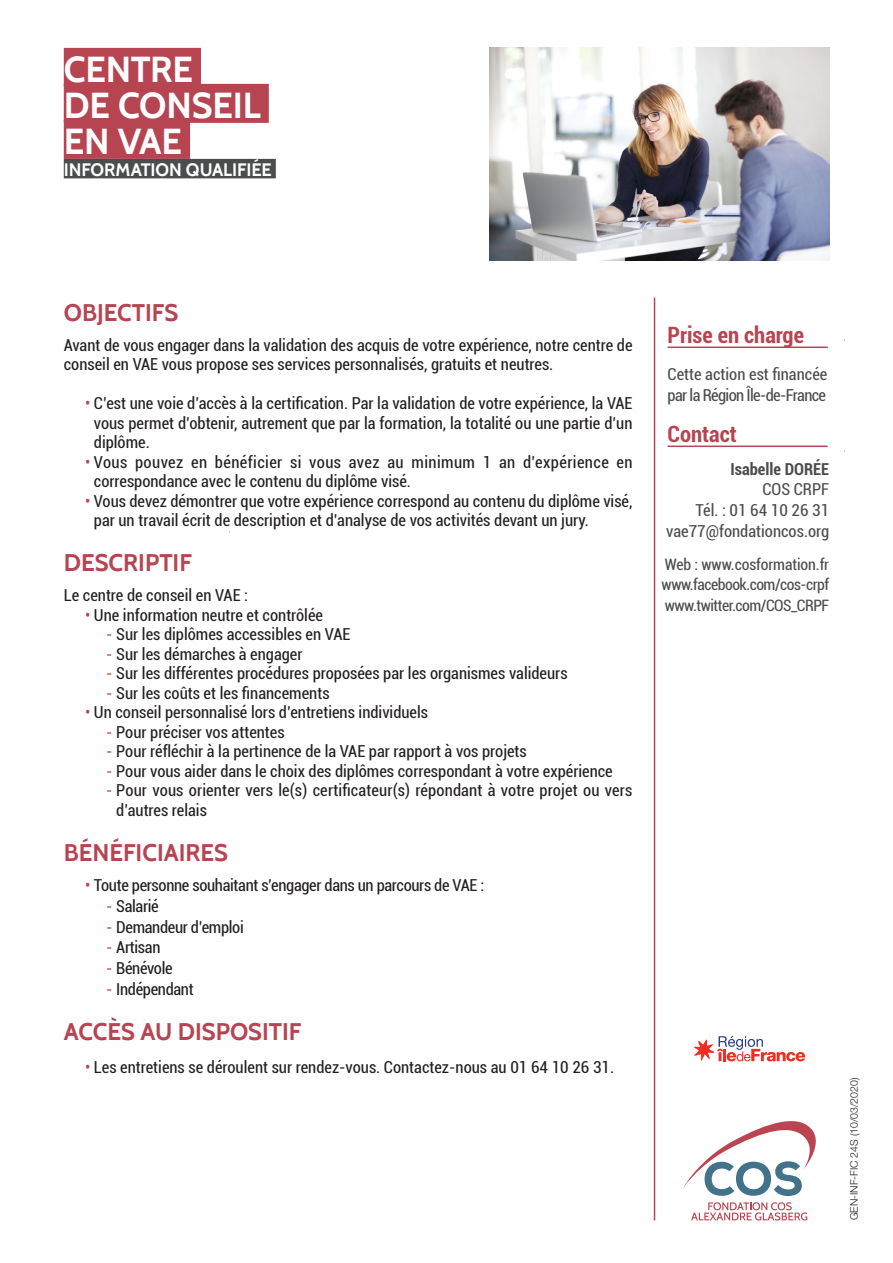
<style>
.page{position:relative;width:893px;height:1263px;background:#fff}
.page>*{position:absolute;margin:0;border:0;box-sizing:border-box;transform-origin:0 0}
.t1{font:700 36px/36px "Cabin";letter-spacing:-.005em;color:#fff}
.t2{font:700 24px "Cabin";color:#b64451}
.t3{font:700 condensed 22.5px "Roboto";color:#b64451}
.t4{font:700 18px "Cabin";letter-spacing:-.005em;color:#fff}
.t5{font:condensed 16.5px/19.5px "Roboto";color:#231f20}
.t6{font:condensed 16.5px "Roboto";letter-spacing:-.02em;color:#231f20}
.t7{font:condensed 16.5px/19.5px "Roboto";letter-spacing:.02em;color:#231f20}
.t8{font:condensed 16.5px/20.7px "Roboto";letter-spacing:-.02em;color:#4b4c4d}
.t9{font:condensed 16.5px "Roboto";color:#4b4c4d}
.t10{font:700 condensed 16.5px "Roboto";color:#4b4c4d}
.t11{font:condensed 15.75px "Roboto";letter-spacing:-.03em;color:#4b4c4d}
.t12{font:condensed 15.75px "Roboto";letter-spacing:-.005em;color:#4b4c4d}
.t13{font:300 10.5px "Helvetica Neue LT Pro";color:#231f20}
.s1{color:#b64451}
</style>
<div class="page">
<div style="left:64px;top:48px;width:137px;height:39px;background:#b64451"></div>
<div style="left:64px;top:84px;width:205px;height:39px;background:#b64451"></div>
<div style="left:64px;top:120px;width:126px;height:39px;background:#b64451"></div>
<div style="left:64px;top:159px;width:212px;height:19px;background:#4b4c4d"></div>
<img style="left:489px;top:48px;width:340px;height:212px">
<hr style="left:654px;top:298px;width:1px;height:922px;background:#b64451">
<hr style="left:668px;top:347px;width:160px;height:1px;background:#b64451">
<hr style="left:668px;top:446px;width:160px;height:1px;background:#b64451">
<svg style="left:691px;top:1202px;width:116px;height:18px"></svg>
<svg style="left:683px;top:1121px;width:133px;height:75px"></svg>
<svg style="left:694px;top:1036px;width:111px;height:25px"></svg>
<p class="t1" style="left:64px;top:52px;width:198px">CENTRE<br>DE CONSEIL</p>
<p class="t1" style="left:64px;top:124px;width:120px">EN VAE</p>
<p class="t4" style="left:64px;top:159px;width:209px">INFORMATION QUALIFIÉE</p>
<p class="t2" style="left:64px;top:298px;width:116px">OBJECTIFS</p>
<p class="t5" style="left:64px;top:335px;width:570px">Avant de vous engager dans la validation des acquis de votre expérience, notre centre de conseil en VAE vous propose ses services personnalisés, gratuits et neutres.</p>
<p class="t5" style="left:94px;top:393px;width:540px;text-align:justify;text-indent:-9px"><span class="s1">•</span> C’est une voie d’accès à la certification. Par la validation de votre expérience, la VAE vous permet d’obtenir, autrement que par la formation, la totalité ou une partie d’un diplôme.</p>
<p class="t7" style="left:94px;top:452px;width:540px;text-indent:-9px"><span class="s1">•</span> Vous pouvez en bénéficier si vous avez au minimum 1 an d’expérience en correspondance avec le contenu du diplôme visé.</p>
<p class="t5" style="left:94px;top:491px;width:540px;text-indent:-9px"><span class="s1">•</span> Vous devez démontrer que votre expérience correspond au contenu du diplôme visé, par un travail écrit de description et d’analyse de vos activités devant un jury.</p>
<p class="t2" style="left:64px;top:548px;width:130px">DESCRIPTIF</p>
<p class="t5" style="left:64px;top:585px;width:186px">Le centre de conseil en VAE :</p>
<p class="t5" style="left:85px;top:605px;width:240px"><span class="s1">•</span> Une information neutre et contrôlée</p>
<p class="t5" style="left:106px;top:624px;width:246px"><span class="s1">-</span> Sur les diplômes accessibles en VAE</p>
<p class="t5" style="left:106px;top:644px;width:198px"><span class="s1">-</span> Sur les démarches à engager</p>
<p class="t5" style="left:106px;top:663px;width:463px"><span class="s1">-</span> Sur les différentes procédures proposées par les organismes valideurs</p>
<p class="t5" style="left:106px;top:683px;width:225px"><span class="s1">-</span> Sur les coûts et les financements</p>
<p class="t5" style="left:85px;top:702px;width:345px"><span class="s1">•</span> Un conseil personnalisé lors d’entretiens individuels</p>
<p class="t5" style="left:106px;top:722px;width:180px"><span class="s1">-</span> Pour préciser vos attentes</p>
<p class="t5" style="left:106px;top:741px;width:422px"><span class="s1">-</span> Pour réfléchir à la pertinence de la VAE par rapport à vos projets</p>
<p class="t5" style="left:106px;top:761px;width:508px"><span class="s1">-</span> Pour vous aider dans le choix des diplômes correspondant à votre expérience</p>
<p class="t5" style="left:116px;top:780px;width:518px;text-indent:-10px"><span class="s1">-</span> Pour vous orienter vers le(s) certificateur(s) répondant à votre projet ou vers d’autres relais</p>
<p class="t2" style="left:64px;top:838px;width:166px">BÉNÉFICIAIRES</p>
<p class="t6" style="left:85px;top:873px;width:401px"><span class="s1">•</span> Toute personne souhaitant s’engager dans un parcours de VAE :</p>
<p class="t6" style="left:106px;top:895px;width:54px"><span class="s1">-</span> Salarié</p>
<p class="t6" style="left:106px;top:915px;width:139px"><span class="s1">-</span> Demandeur d’emploi</p>
<p class="t6" style="left:106px;top:936px;width:56px"><span class="s1">-</span> Artisan</p>
<p class="t6" style="left:106px;top:957px;width:68px"><span class="s1">-</span> Bénévole</p>
<p class="t6" style="left:106px;top:977px;width:89px"><span class="s1">-</span> Indépendant</p>
<p class="t2" style="left:64px;top:1017px;width:239px">ACCÈS AU DISPOSITIF</p>
<p class="t5" style="left:85px;top:1057px;width:530px"><span class="s1">•</span> Les entretiens se déroulent sur rendez-vous. Contactez-nous au 01 64 10 26 31.</p>
<p class="t3" style="left:668px;top:319px;width:138px">Prise en charge</p>
<p class="t8" style="left:668px;top:363px;width:161px">Cette action est financée par la Région Île-de-France</p>
<p class="t3" style="left:668px;top:418px;width:71px">Contact</p>
<p class="t10" style="left:730px;top:457px;width:100px">Isabelle DORÉE</p>
<p class="t9" style="left:762px;top:478px;width:68px">COS CRPF</p>
<p class="t9" style="left:696px;top:499px;width:135px">Tél. : 01 64 10 26 31</p>
<p class="t9" style="left:666px;top:519px;width:164px">vae77@fondationcos.org</p>
<p class="t12" style="left:665px;top:553px;width:166px">Web : www.cosformation.fr</p>
<p class="t11" style="left:662px;top:574px;width:169px">www.facebook.com/cos-crpf</p>
<p class="t11" style="left:665px;top:594px;width:166px">www.twitter.com/COS_CRPF</p>
<p class="t13" style="left:848px;top:1220px;width:144px;rotate:-90deg">GEN-INF-FIC 24S (10/03/2020)</p>
</div>
